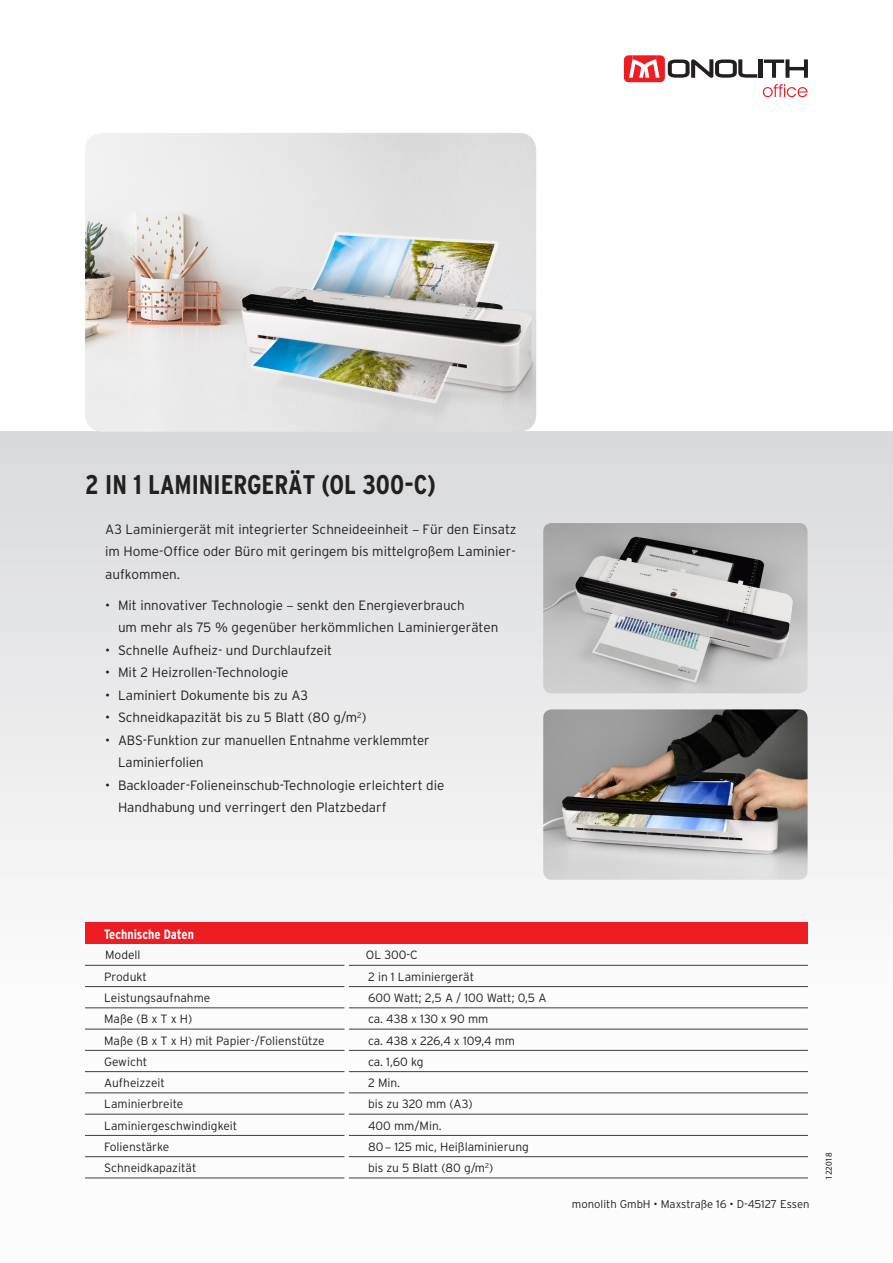
<style>
.page{position:relative;width:893px;height:1263px;background:#fff}
.page>*{position:absolute;margin:0;border:0;box-sizing:border-box;transform-origin:0 0}
.t1{font:700 condensed 27px "Interstate";color:#231f20}
.t2{font:300 13.5px/22.5px "Interstate";color:#231f20}
.t3{font:700 condensed 13.5px "Interstate";color:#fff}
.t4{font:300 12px "Interstate";color:#231f20}
.t5{font:300 11.25px "Interstate";color:#231f20}
.t6{font:9px "Myriad Pro";color:#231f20}
.s1{font-family:"Myriad Pro";font-weight:400}
</style>
<div class="page">
<div style="left:0;top:432px;width:893px;height:831px;background:linear-gradient(to bottom,#dcdddf,#fff)"></div>
<img style="left:543px;top:709px;width:265px;height:171px">
<img style="left:543px;top:523px;width:265px;height:170px">
<div style="left:85px;top:923px;width:723px;height:21px;background:#ee1d23"></div>
<hr style="left:85px;top:965px;width:259px;height:1px;background:#3e3e3f">
<hr style="left:349px;top:965px;width:459px;height:1px;background:#3e3e3f">
<hr style="left:85px;top:986px;width:259px;height:1px;background:#3e3e3f">
<hr style="left:349px;top:986px;width:459px;height:1px;background:#3e3e3f">
<hr style="left:85px;top:1007px;width:259px;height:1px;background:#3e3e3f">
<hr style="left:349px;top:1007px;width:459px;height:1px;background:#3e3e3f">
<hr style="left:85px;top:1029px;width:259px;height:1px;background:#3e3e3f">
<hr style="left:349px;top:1029px;width:459px;height:1px;background:#3e3e3f">
<hr style="left:85px;top:1050px;width:259px;height:1px;background:#3e3e3f">
<hr style="left:349px;top:1050px;width:459px;height:1px;background:#3e3e3f">
<hr style="left:85px;top:1071px;width:259px;height:1px;background:#3e3e3f">
<hr style="left:349px;top:1071px;width:459px;height:1px;background:#3e3e3f">
<hr style="left:85px;top:1092px;width:259px;height:1px;background:#3e3e3f">
<hr style="left:349px;top:1092px;width:459px;height:1px;background:#3e3e3f">
<hr style="left:85px;top:1114px;width:259px;height:1px;background:#3e3e3f">
<hr style="left:349px;top:1114px;width:459px;height:1px;background:#3e3e3f">
<hr style="left:85px;top:1135px;width:259px;height:1px;background:#3e3e3f">
<hr style="left:349px;top:1135px;width:459px;height:1px;background:#3e3e3f">
<hr style="left:85px;top:1156px;width:259px;height:1px;background:#3e3e3f">
<hr style="left:349px;top:1156px;width:459px;height:1px;background:#3e3e3f">
<hr style="left:85px;top:1177px;width:259px;height:1px;background:#3e3e3f">
<hr style="left:349px;top:1177px;width:459px;height:1px;background:#3e3e3f">
<img style="left:85px;top:133px;width:451px;height:299px">
<svg style="left:763px;top:84px;width:44px;height:13px"></svg>
<hr style="left:759px;top:59px;width:4px;height:19px;background:#231f20">
<svg style="left:764px;top:59px;width:44px;height:19px"></svg>
<svg style="left:624px;top:55px;width:133px;height:27px"></svg>
<h1 class="t1" style="left:85px;top:468px;width:352px">2 IN 1 LAMINIERGERÄT (OL 300-C)</h1>
<p class="t2" style="left:105px;top:518px;width:413px;text-align:justify">A3 Laminiergerät mit integrierter Schneideeinheit <span class="s1">–</span> Für den Einsatz im Home-Office oder Büro mit geringem bis mittelgroßem Laminier&shy;aufkommen.</p>
<p class="t2" style="left:118px;top:594px;width:382px;text-indent:-13px">• Mit innovativer Technologie <span class="s1">–</span> senkt den Energieverbrauch<br>um mehr als 75 % gegenüber herkömmlichen Laminiergeräten</p>
<p class="t2" style="left:105px;top:639px;width:228px">• Schnelle Aufheiz- und Durchlaufzeit</p>
<p class="t2" style="left:105px;top:661px;width:185px">• Mit 2 Heizrollen-Technologie</p>
<p class="t2" style="left:105px;top:684px;width:204px">• Laminiert Dokumente bis zu A3</p>
<p class="t2" style="left:105px;top:706px;width:263px">• Schneidkapazität bis zu 5 Blatt (80 g/m<sup>2</sup>)</p>
<p class="t2" style="left:118px;top:729px;width:313px;text-indent:-13px">• ABS-Funktion zur manuellen Entnahme verklemmter<br>Laminierfolien</p>
<p class="t2" style="left:118px;top:774px;width:328px;text-indent:-13px">• Backloader-Folieneinschub-Technologie erleichtert die<br>Handhabung und verringert den Platzbedarf</p>
<p class="t3" style="left:104px;top:926px;width:91px">Technische Daten</p>
<p class="t4" style="left:105px;top:948px;width:37px">Modell</p>
<p class="t4" style="left:366px;top:948px;width:53px">OL 300-C</p>
<p class="t4" style="left:104px;top:969px;width:44px">Produkt</p>
<p class="t4" style="left:368px;top:969px;width:108px">2 in 1 Laminiergerät</p>
<p class="t4" style="left:104px;top:990px;width:108px">Leistungsaufnahme</p>
<p class="t4" style="left:368px;top:990px;width:180px">600 Watt; 2,5 A / 100 Watt; 0,5 A</p>
<p class="t4" style="left:104px;top:1012px;width:90px">Maße (B x T x H)</p>
<p class="t4" style="left:368px;top:1012px;width:122px">ca. 438 x 130 x 90 mm</p>
<p class="t4" style="left:104px;top:1033px;width:222px">Maße (B x T x H) mit Papier-/Folienstütze</p>
<p class="t4" style="left:368px;top:1033px;width:148px">ca. 438 x 226,4 x 109,4 mm</p>
<p class="t4" style="left:104px;top:1054px;width:45px">Gewicht</p>
<p class="t4" style="left:368px;top:1054px;width:57px">ca. 1,60 kg</p>
<p class="t4" style="left:104px;top:1075px;width:62px">Aufheizzeit</p>
<p class="t4" style="left:368px;top:1075px;width:34px">2 Min.</p>
<p class="t4" style="left:104px;top:1097px;width:81px">Laminierbreite</p>
<p class="t4" style="left:368px;top:1097px;width:106px">bis zu 320 mm (A3)</p>
<p class="t4" style="left:104px;top:1118px;width:135px">Laminiergeschwindigkeit</p>
<p class="t4" style="left:368px;top:1118px;width:75px">400 mm/Min.</p>
<p class="t4" style="left:104px;top:1139px;width:67px">Folienstärke</p>
<p class="t4" style="left:368px;top:1139px;width:162px">80 <span class="s1">–</span> 125 mic, Heißlaminierung</p>
<p class="t4" style="left:104px;top:1160px;width:94px">Schneidkapazität</p>
<p class="t4" style="left:368px;top:1160px;width:127px">bis zu 5 Blatt (80 g/m<sup>2</sup>)</p>
<p class="t6" style="left:823px;top:1180px;width:29px;rotate:-90deg">122018</p>
<p class="t5" style="left:572px;top:1197px;width:239px">monolith GmbH • Maxstraße 16 • D-45127 Essen</p>
</div>
